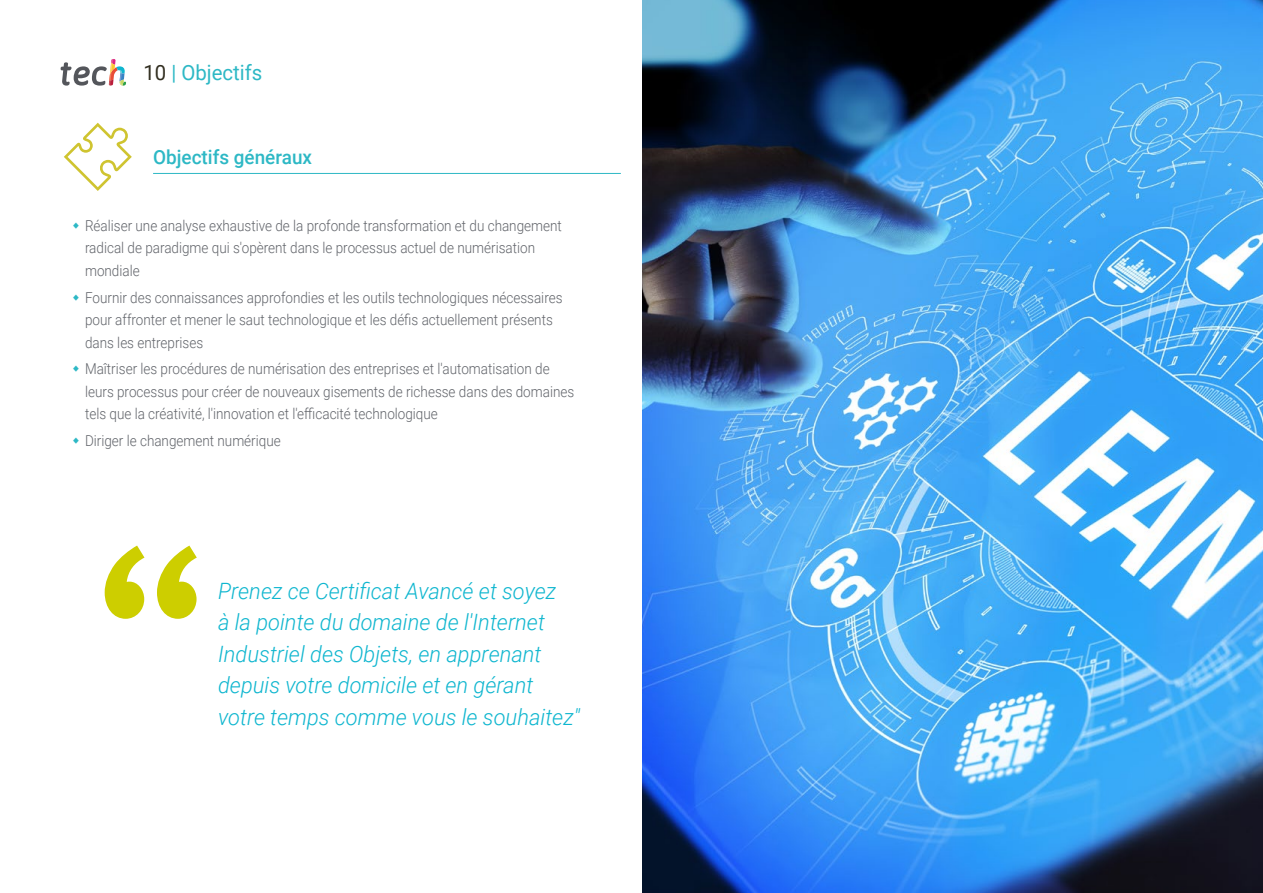
<style>
.page{position:relative;width:1263px;height:893px;background:#fff}
.page>*{position:absolute;margin:0;border:0;box-sizing:border-box;transform-origin:0 0}
.t1{font:italic 300 22.5px/31.5px "Roboto";color:#0fb6cf}
.t2{font:21px "Roboto";color:#2db8c5}
.t3{font:500 19.5px "Roboto";color:#2db8c5}
.t4{font:300 15px/22.5px "Roboto";color:#61646a;scale:.9 1}
.s1{color:#312e20}
</style>
<div class="page">
<svg style="left:61px;top:59px;width:65px;height:27px"></svg>
<svg style="left:105px;top:546px;width:92px;height:73px"></svg>
<img style="left:642px;top:0;width:621px;height:893px">
<hr style="left:153px;top:173px;width:468px;height:1px;background:#2db8c5">
<svg style="left:64px;top:123px;width:68px;height:68px"></svg>
<h2 class="t2" style="left:144px;top:57px;width:120px"><span class="s1">10</span> | Objectifs</h2>
<h3 class="t3" style="left:153px;top:144px;width:160px">Objectifs généraux</h3>
<p class="t4" style="left:85px;top:214px;width:531px">Réaliser une analyse exhaustive de la profonde transformation et du changement radical de paradigme qui s'opèrent dans le processus actuel de numérisation mondiale</p>
<p class="t4" style="left:85px;top:285px;width:532px">Fournir des connaissances approfondies et les outils technologiques nécessaires pour affronter et mener le saut technologique et les défis actuellement présents dans les entreprises</p>
<p class="t4" style="left:85px;top:357px;width:545px">Maîtriser les procédures de numérisation des entreprises et l'automatisation de leurs processus pour créer de nouveaux gisements de richesse dans des domaines tels que la créativité, l'innovation et l'efficacité technologique</p>
<p class="t4" style="left:85px;top:429px;width:219px">Diriger le changement numérique</p>
<h1 class="t1" style="left:218px;top:574px;width:363px">Prenez ce Certificat Avancé et soyez<br>à la pointe du domaine de l'Internet Industriel des Objets, en apprenant depuis votre domicile et en gérant votre temps comme vous le souhaitez"</h1>
</div>
